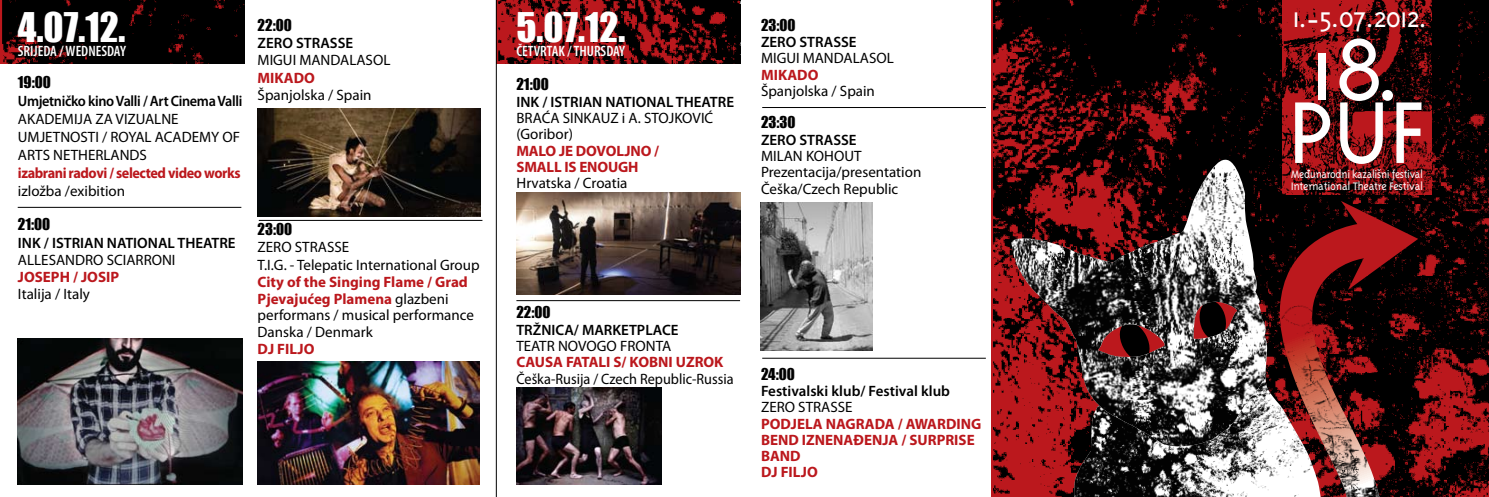
<style>
.page{position:relative;width:1489px;height:497px;background:#fff}
.page>*{position:absolute;margin:0;border:0;box-sizing:border-box;transform-origin:0 0}
.t1{font:100.62px "Triplex";color:#fff}
.t2{font:37.5px "Impact";color:#fff}
.t3{font:31.88px "Triplex";letter-spacing:-.04em;color:#fff}
.t4{font:15px/16.2px "Myriad Pro";color:#000}
.t5{font:700 15px/16.2px "Myriad Pro";color:#bb181d}
.t6{font:600 15px "Myriad Pro";color:#000}
.t7{font:15px "Impact";color:#000}
.t8{font:600 condensed 15px "Myriad Pro";color:#fff}
.t9{font:600 15px "Myriad Pro";letter-spacing:-.025em;color:#000;scale:.95 1}
.t10{font:15px "Myriad Pro";color:#000;scale:.95 1}
.t11{font:700 15px "Myriad Pro";letter-spacing:-.03em;color:#bb181d;scale:.95 1}
.t12{font:12.5px/12.1px "Triplex";letter-spacing:-.02em;color:#fff;scale:.95 1}
.s1{font-weight:700;color:#bb181d}
</style>
<div class="page">
<img style="left:993px;top:0;width:495px;height:496px">
<img style="left:497px;top:0;width:244px;height:64px">
<img style="left:0;top:0;width:244px;height:64px">
<svg style="left:993px;top:372px;width:81px;height:124px;background:#a01418"></svg>
<img style="left:1074px;top:465px;width:194px;height:31px">
<svg style="left:1279px;top:223px;width:126px;height:273px;background:#3a0709"></svg>
<img style="left:1268px;top:294px;width:111px;height:202px">
<svg style="left:1004px;top:156px;width:275px;height:309px;background:#5a3335"></svg>
<img style="left:1011px;top:159px;width:257px;height:290px">
<svg style="left:1340px;top:201px;width:77px;height:88px;background:#590b0d"></svg>
<img style="left:1282px;top:0;width:149px;height:194px">
<img style="left:18px;top:338px;width:224px;height:146px">
<img style="left:257px;top:108px;width:224px;height:108px">
<img style="left:257px;top:361px;width:223px;height:123px">
<img style="left:516px;top:192px;width:224px;height:102px">
<img style="left:516px;top:387px;width:145px;height:97px">
<hr style="left:496px;top:0;width:1px;height:496px;background:#000">
<hr style="left:18px;top:207px;width:223px;height:1px;background:#000">
<hr style="left:259px;top:220px;width:223px;height:1px;background:#000">
<hr style="left:516px;top:300px;width:224px;height:1px;background:#000">
<hr style="left:762px;top:107px;width:223px;height:1px;background:#000">
<hr style="left:762px;top:357px;width:223px;height:1px;background:#000">
<img style="left:760px;top:202px;width:112px;height:148px">
<h2 class="t2" style="left:18px;top:-2px;width:109px">4.07.12.</h2>
<p class="t8" style="left:18px;top:43px;width:110px">SRIJEDA / WEDNESDAY</p>
<p class="t7" style="left:18px;top:70px;width:34px">19:00</p>
<p class="t9" style="left:18px;top:92px;width:238px">Umjetničko kino Valli / Art Cinema Valli</p>
<p class="t4" style="left:18px;top:110px;width:224px;line-height:18px">AKADEMIJA ZA VIZUALNE<br>UMJETNOSTI / ROYAL ACADEMY OF<br>ARTS NETHERLANDS</p>
<p class="t11" style="left:18px;top:163px;width:236px">izabrani radovi / selected video works</p>
<p class="t4" style="left:18px;top:183px;width:109px">izložba /exibition</p>
<p class="t7" style="left:18px;top:212px;width:34px">21:00</p>
<p class="t6" style="left:18px;top:234px;width:219px">INK / ISTRIAN NATIONAL THEATRE</p>
<p class="t4" style="left:18px;top:252px;width:159px">ALLESANDRO SCIARRONI</p>
<p class="t5" style="left:18px;top:268px;width:103px">JOSEPH / JOSIP</p>
<p class="t4" style="left:18px;top:286px;width:74px">Italija / Italy</p>
<p class="t7" style="left:257px;top:13px;width:36px">22:00</p>
<p class="t6" style="left:257px;top:35px;width:97px">ZERO STRASSE</p>
<p class="t4" style="left:257px;top:52px;width:134px">MIGUI MANDALASOL</p>
<p class="t5" style="left:257px;top:69px;width:59px">MIKADO</p>
<p class="t4" style="left:257px;top:87px;width:115px">Španjolska / Spain</p>
<p class="t7" style="left:257px;top:217px;width:36px">23:00</p>
<p class="t4" style="left:257px;top:239px;width:223px;line-height:17.2px">ZERO STRASSE<br>T.I.G. - Telepatic International Group</p>
<p class="t4" style="left:257px;top:273px;width:218px;line-height:16.9px"><span class="s1">City of the Singing Flame / Grad<br>Pjevajućeg Plamena</span> glazbeni performans / musical performance<br>Danska / Denmark</p>
<p class="t5" style="left:257px;top:340px;width:58px">DJ FILJO</p>
<h2 class="t2" style="left:516px;top:-2px;width:110px">5.07.12.</h2>
<p class="t8" style="left:516px;top:43px;width:110px">ČETVRTAK / THURSDAY</p>
<p class="t7" style="left:516px;top:73px;width:34px">21:00</p>
<p class="t6" style="left:516px;top:93px;width:219px">INK / ISTRIAN NATIONAL THEATRE</p>
<p class="t4" style="left:516px;top:110px;width:198px">BRAĆA SINKAUZ i A. STOJKOVIĆ (Goribor)</p>
<p class="t5" style="left:516px;top:142px;width:144px">MALO JE DOVOLJNO /<br>SMALL IS ENOUGH</p>
<p class="t4" style="left:516px;top:175px;width:113px">Hrvatska / Croatia</p>
<p class="t7" style="left:761px;top:13px;width:36px">23:00</p>
<p class="t6" style="left:761px;top:34px;width:97px">ZERO STRASSE</p>
<p class="t4" style="left:761px;top:50px;width:134px">MIGUI MANDALASOL</p>
<p class="t5" style="left:761px;top:66px;width:59px">MIKADO</p>
<p class="t4" style="left:761px;top:83px;width:115px">Španjolska / Spain</p>
<p class="t7" style="left:761px;top:111px;width:36px">23:30</p>
<p class="t6" style="left:761px;top:131px;width:97px">ZERO STRASSE</p>
<p class="t4" style="left:761px;top:148px;width:162px">MILAN KOHOUT<br>Prezentacija/presentation<br>Češka/Czech Republic</p>
<p class="t7" style="left:516px;top:300px;width:36px">22:00</p>
<p class="t6" style="left:516px;top:321px;width:164px">TRŽNICA/ MARKETPLACE</p>
<p class="t4" style="left:516px;top:337px;width:156px">TEATR NOVOGO FRONTA</p>
<p class="t5" style="left:516px;top:353px;width:208px">CAUSA FATALI S/ KOBNI UZROK</p>
<p class="t10" style="left:516px;top:370px;width:230px">Češka-Rusija / Czech Republic-Russia</p>
<p class="t7" style="left:761px;top:362px;width:35px">24:00</p>
<p class="t6" style="left:761px;top:382px;width:190px">Festivalski klub/ Festival klub</p>
<p class="t4" style="left:761px;top:399px;width:93px">ZERO STRASSE</p>
<p class="t5" style="left:761px;top:414px;width:222px">PODJELA NAGRADA / AWARDING<br>BEND IZNENAĐENJA / SURPRISE<br>BAND<br>DJ FILJO</p>
<h3 class="t3" style="left:1291px;top:-1px;width:137px">1.-5.07.2012.</h3>
<h1 class="t1" style="left:1309px;top:13px;width:96px">18.</h1>
<h1 class="t1" style="left:1287px;top:76px;width:138px">PUF</h1>
<p class="t12" style="left:1290px;top:167px;width:141px">Medunarodni kazališni festival<br>International Theatre Festival</p>
</div>
